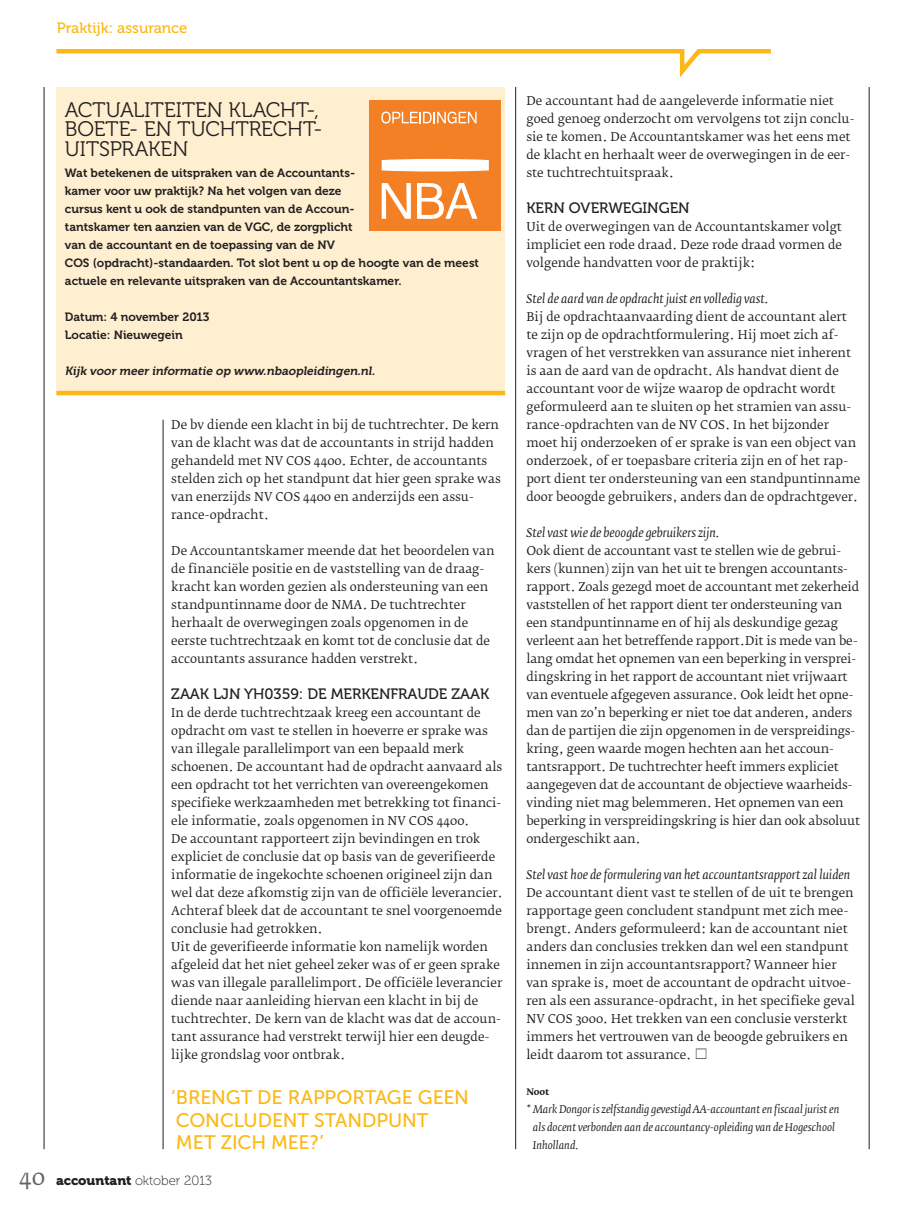
<style>
.page{position:relative;width:915px;height:1213px;background:#fff}
.page>*{position:absolute;margin:0;border:0;box-sizing:border-box;transform-origin:0 0}
.t1{font:21px/19.5px "Museo 300";color:#231f20}
.t2{font:19.5px/22.5px "Museo Sans 500";letter-spacing:-.005em;color:#fcb814}
.t3{font:15px "Museo 500";color:#231f20}
.t4{font:15px "Museo 500";color:#fcb814}
.t5{font:13.2px "Museo 100";color:#231f20}
.t6{font:12px/18px "Fedra Serif B Std";color:#231f20}
.t7{font:12px/18px "Museo 700";color:#231f20}
.t8{font:italic 12px "Fedra Serif B Std";color:#231f20}
.t9{font:italic 12px "Museo 700";color:#231f20}
.t10{font:italic 10.5px/18px "Fedra Serif B Std";color:#231f20}
.t11{font:700 9px "Fedra Serif B Std";color:#231f20}
.s1{font-family:"Fedra Serif B Std";font-size:22.5px;color:#636366}
.s2{font-family:"Museo 900"}
</style>
<div class="page">
<hr style="left:869px;top:87px;width:1px;height:1062px;background:#231f20">
<hr style="left:163px;top:420px;width:1px;height:729px;background:#231f20">
<hr style="left:515px;top:87px;width:1px;height:1062px;background:#231f20">
<hr style="left:44px;top:87px;width:1px;height:1062px;background:#231f20">
<svg style="left:56px;top:49px;width:715px;height:29px"></svg>
<div style="left:56px;top:87px;width:449px;height:306px;background:#feefd0"></div>
<hr style="left:56px;top:391px;width:449px;height:4px;background:#fcb814">
<div style="left:370px;top:100px;width:131px;height:131px;background:#f48026"></div>
<svg style="left:382px;top:159px;width:107px;height:12px"></svg>
<svg style="left:382px;top:183px;width:29px;height:36px"></svg>
<svg style="left:417px;top:183px;width:60px;height:36px"></svg>
<svg style="left:381px;top:112px;width:95px;height:12px"></svg>
<p class="t4" style="left:57px;top:20px;width:132px">Praktijk: assurance</p>
<h1 class="t1" style="left:65px;top:100px;width:259px">ACTUALITEITEN KLACHT-,<br>BOETE- EN TUCHTRECHT-<br>UITSPRAKEN</h1>
<p class="t7" style="left:65px;top:164px;width:415px">Wat betekenen de uitspraken van de Accountants-<br>kamer voor uw praktijk? Na het volgen van deze<br>cursus kent u ook de standpunten van de Accoun-<br>tantskamer ten aanzien van de VGC, de zorgplicht<br>van de accountant en de toepassing van de NV<br>COS (opdracht)-standaarden. Tot slot bent u op de hoogte van de meest actuele en relevante uitspraken van de Accountantskamer.</p>
<p class="t7" style="left:65px;top:308px;width:146px">Datum: 4 november 2013<br>Locatie: Nieuwegein</p>
<p class="t9" style="left:65px;top:364px;width:314px">Kijk voor meer informatie op www.nbaopleidingen.nl.</p>
<p class="t6" style="left:171px;top:417px;width:331px">De bv diende een klacht in bij de tuchtrechter. De kern van de klacht was dat de accountants in strijd hadden gehandeld met NV COS 4400. Echter, de accountants stelden zich op het standpunt dat hier geen sprake was van enerzijds NV COS 4400 en anderzijds een assu&shy;rance-opdracht.</p>
<p class="t6" style="left:171px;top:543px;width:325px">De Accountantskamer meende dat het beoordelen van de financiële positie en de vaststelling van de draag&shy;kracht kan worden gezien als ondersteuning van een standpuntinname door de NMA. De tuchtrechter herhaalt de overwegingen zoals opgenomen in de eerste tuchtrechtzaak en komt tot de conclusie dat de accountants assurance hadden verstrekt.</p>
<p class="t3" style="left:171px;top:686px;width:319px">ZAAK LJN YH0359: DE MERKENFRAUDE ZAAK</p>
<p class="t6" style="left:171px;top:705px;width:333px">In de derde tuchtrechtzaak kreeg een accountant de opdracht om vast te stellen in hoeverre er sprake was van illegale parallelimport van een bepaald merk schoenen. De accountant had de opdracht aanvaard als een opdracht tot het verrichten van overeengekomen specifieke werkzaamheden met betrekking tot financi&shy;ele informatie, zoals opgenomen in NV COS 4400.<br>De accountant rapporteert zijn bevindingen en trok expliciet de conclusie dat op basis van de geverifieerde informatie de ingekochte schoenen origineel zijn dan wel dat deze afkomstig zijn van de officiële leverancier.<br>Achteraf bleek dat de accountant te snel voorgenoemde conclusie had getrokken.<br>Uit de geverifieerde informatie kon namelijk worden afgeleid dat het niet geheel zeker was of er geen sprake was van illegale parallelimport. De officiële leverancier diende naar aanleiding hiervan een klacht in bij de tuchtrechter. De kern van de klacht was dat de accoun&shy;tant assurance had verstrekt terwijl hier een deugde&shy;lijke grondslag voor ontbrak.</p>
<h2 class="t2" style="left:171px;top:1088px;width:299px">‘ BRENGT DE RAPPORTAGE GEEN<br>CONCLUDENT STANDPUNT<br>MET ZICH MEE?’</h2>
<p class="t5" style="left:19px;top:1175px;width:194px"><span class="s1">40</span> <span class="s2">accountant</span> oktober 2013</p>
<p class="t6" style="left:526px;top:93px;width:329px">De accountant had de aangeleverde informatie niet goed genoeg onderzocht om vervolgens tot zijn conclu&shy;sie te komen. De Accountantskamer was het eens met de klacht en herhaalt weer de overwegingen in de eer&shy;ste tuchtrechtuitspraak.</p>
<p class="t3" style="left:526px;top:200px;width:165px">KERN OVERWEGINGEN</p>
<p class="t6" style="left:526px;top:219px;width:317px;text-align:justify">Uit de overwegingen van de Accountantskamer volgt impliciet een rode draad. Deze rode draad vormen de volgende handvatten voor de praktijk:</p>
<p class="t8" style="left:526px;top:293px;width:243px">Stel de aard van de opdracht juist en volledig vast.</p>
<p class="t6" style="left:526px;top:309px;width:335px">Bij de opdrachtaanvaarding dient de accountant alert te zijn op de opdrachtformulering. Hij moet zich af&shy;vragen of het verstrekken van assurance niet inherent is aan de aard van de opdracht. Als handvat dient de accountant voor de wijze waarop de opdracht wordt geformuleerd aan te sluiten op het stramien van assu&shy;rance-opdrachten van de NV COS. In het bijzonder moet hij onderzoeken of er sprake is van een object van onderzoek, of er toepasbare criteria zijn en of het rap&shy;port dient ter ondersteuning van een standpuntinname door beoogde gebruikers, anders dan de opdrachtgever.</p>
<p class="t8" style="left:526px;top:527px;width:194px">Stel vast wie de beoogde gebruikers zijn.</p>
<p class="t6" style="left:526px;top:543px;width:335px">Ook dient de accountant vast te stellen wie de gebrui&shy;kers (kunnen) zijn van het uit te brengen accountants&shy;rapport. Zoals gezegd moet de accountant met zekerheid vaststellen of het rapport dient ter ondersteuning van een standpuntinname en of hij als deskundige gezag verleent aan het betreffende rapport.Dit is mede van be&shy;lang omdat het opnemen van een beperking in versprei&shy;dingskring in het rapport de accountant niet vrijwaart van eventuele afgegeven assurance. Ook leidt het opne&shy;men van zo’n beperking er niet toe dat anderen, anders dan de partijen die zijn opgenomen in de verspreidings&shy;kring, geen waarde mogen hechten aan het accoun&shy;tantsrapport. De tuchtrechter heeft immers expliciet aangegeven dat de accountant de objectieve waarheids&shy;vinding niet mag belemmeren. Het opnemen van een beperking in verspreidingskring is hier dan ook absoluut ondergeschikt aan.</p>
<p class="t8" style="left:526px;top:869px;width:325px">Stel vast hoe de formulering van het accountantsrapport zal luiden</p>
<p class="t6" style="left:526px;top:885px;width:330px">De accountant dient vast te stellen of de uit te brengen rapportage geen concludent standpunt met zich mee&shy;brengt. Anders geformuleerd: kan de accountant niet anders dan conclusies trekken dan wel een standpunt innemen in zijn accountantsrapport? Wanneer hier van sprake is, moet de accountant de opdracht uitvoe&shy;ren als een assurance-opdracht, in het specifieke geval NV COS 3000. Het trekken van een conclusie versterkt immers het vertrouwen van de beoogde gebruikers en leidt daarom tot assurance.</p>
<p class="t11" style="left:526px;top:1087px;width:25px">Noot</p>
<p class="t10" style="left:533px;top:1101px;width:308px;text-indent:-6px">* Mark Dongor is zelfstandig gevestigd AA-accountant en fiscaal jurist en als docent verbonden aan de accountancy-opleiding van de Hogeschool<br>Inholland.</p>
</div>
